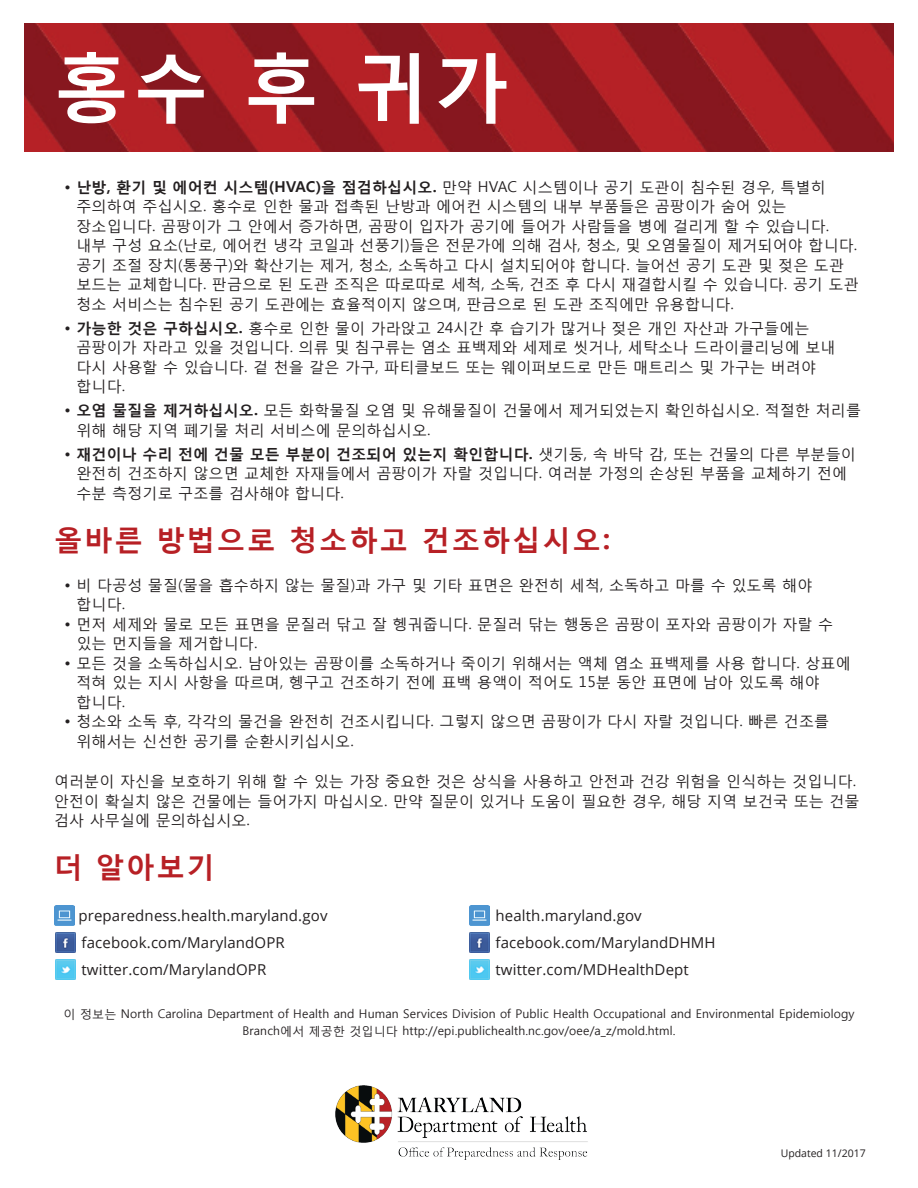
<style>
.page{position:relative;width:918px;height:1188px;background:#fff}
.page>*{position:absolute;margin:0;border:0;box-sizing:border-box;transform-origin:0 0}
.t1{font:700 75px "Malgun Gothic";color:#fff}
.t2{font:700 28.5px "Malgun Gothic";letter-spacing:.06em;color:#b72025}
.t3{font:15px/19.5px "Malgun Gothic";letter-spacing:.01em;color:#231f20}
.t4{font:15px "Open Sans";letter-spacing:.01em;color:#231f20}
.t5{font:12px/16.5px "Malgun Gothic";letter-spacing:.01em;color:#231f20;text-align:center}
.t6{font:10.5px "Open Sans";color:#231f20}
.s1{font-weight:700}
</style>
<div class="page">
<img style="left:335px;top:1086px;width:253px;height:74px">
<img style="left:25px;top:24px;width:868px;height:127px">
<img style="left:54px;top:906px;width:20px;height:20px">
<img style="left:56px;top:933px;width:20px;height:20px">
<img style="left:56px;top:960px;width:20px;height:20px">
<img style="left:470px;top:906px;width:20px;height:20px">
<img style="left:470px;top:933px;width:20px;height:20px">
<img style="left:470px;top:960px;width:20px;height:20px">
<p class="t1" style="left:54px;top:40px;width:456px">홍수 후 귀가</p>
<p class="t3" style="left:76px;top:177px;width:784px;text-indent:-12px"><span class="s1">• 난방, 환기 및 에어컨 시스템(HVAC)을 점검하십시오.</span> 만약 HVAC 시스템이나 공기 도관이 침수된 경우, 특별히 주의하여 주십시오. 홍수로 인한 물과 접촉된 난방과 에어컨 시스템의 내부 부품들은 곰팡이가 숨어 있는 장소입니다. 곰팡이가 그 안에서 증가하면, 곰팡이 입자가 공기에 들어가 사람들을 병에 걸리게 할 수 있습니다. 내부 구성 요소(난로, 에어컨 냉각 코일과 선풍기)들은 전문가에 의해 검사, 청소, 및 오염물질이 제거되어야 합니다. 공기 조절 장치(통풍구)와 확산기는 제거, 청소, 소독하고 다시 설치되어야 합니다. 늘어선 공기 도관 및 젖은 도관 보드는 교체합니다. 판금으로 된 도관 조직은 따로따로 세척, 소독, 건조 후 다시 재결합시킬 수 있습니다. 공기 도관 청소 서비스는 침수된 공기 도관에는 효율적이지 않으며, 판금으로 된 도관 조직에만 유용합니다.</p>
<p class="t3" style="left:76px;top:318px;width:761px;text-indent:-12px"><span class="s1">• 가능한 것은 구하십시오.</span> 홍수로 인한 물이 가라앉고 24시간 후 습기가 많거나 젖은 개인 자산과 가구들에는 곰팡이가 자라고 있을 것입니다. 의류 및 침구류는 염소 표백제와 세제로 씻거나, 세탁소나 드라이클리닝에 보내 다시 사용할 수 있습니다. 겉 천을 갈은 가구, 파티클보드 또는 웨이퍼보드로 만든 매트리스 및 가구는 버려야 합니다.</p>
<p class="t3" style="left:76px;top:401px;width:786px;text-indent:-12px"><span class="s1">• 오염 물질을 제거하십시오.</span> 모든 화학물질 오염 및 유해물질이 건물에서 제거되었는지 확인하십시오. 적절한 처리를 위해 해당 지역 폐기물 처리 서비스에 문의하십시오.</p>
<p class="t3" style="left:76px;top:444px;width:781px;text-indent:-12px"><span class="s1">• 재건이나 수리 전에 건물 모든 부분이 건조되어 있는지 확인합니다.</span> 샛기둥, 속 바닥 감, 또는 건물의 다른 부분들이 완전히 건조하지 않으면 교체한 자재들에서 곰팡이가 자랄 것입니다. 여러분 가정의 손상된 부품을 교체하기 전에 수분 측정기로 구조를 검사해야 합니다.</p>
<p class="t2" style="left:54px;top:522px;width:558px">올바른 방법으로 청소하고 건조하십시오:</p>
<p class="t3" style="left:76px;top:575px;width:737px;text-indent:-12px">• 비 다공성 물질(물을 흡수하지 않는 물질)과 가구 및 기타 표면은 완전히 세척, 소독하고 마를 수 있도록 해야 합니다.</p>
<p class="t3" style="left:76px;top:614px;width:758px;text-indent:-12px">• 먼저 세제와 물로 모든 표면을 문질러 닦고 잘 헹궈줍니다. 문질러 닦는 행동은 곰팡이 포자와 곰팡이가 자랄 수 있는 먼지들을 제거합니다.</p>
<p class="t3" style="left:76px;top:653px;width:776px;text-indent:-12px">• 모든 것을 소독하십시오. 남아있는 곰팡이를 소독하거나 죽이기 위해서는 액체 염소 표백제를 사용 합니다. 상표에 적혀 있는 지시 사항을 따르며, 헹구고 건조하기 전에 표백 용액이 적어도 15분 동안 표면에 남아 있도록 해야 합니다.</p>
<p class="t3" style="left:76px;top:711px;width:754px;text-indent:-12px">• 청소와 소독 후, 각각의 물건을 완전히 건조시킵니다. 그렇지 않으면 곰팡이가 다시 자랄 것입니다. 빠른 건조를 위해서는 신선한 공기를 순환시키십시오.</p>
<p class="t3" style="left:54px;top:771px;width:807px">여러분이 자신을 보호하기 위해 할 수 있는 가장 중요한 것은 상식을 사용하고 안전과 건강 위험을 인식하는 것입니다. 안전이 확실치 않은 건물에는 들어가지 마십시오. 만약 질문이 있거나 도움이 필요한 경우, 해당 지역 보건국 또는 건물 검사 사무실에 문의하십시오.</p>
<p class="t2" style="left:54px;top:849px;width:163px">더 알아보기</p>
<p class="t4" style="left:78px;top:905px;width:251px">preparedness.health.maryland.gov</p>
<p class="t4" style="left:82px;top:932px;width:205px">facebook.com/MarylandOPR</p>
<p class="t4" style="left:82px;top:959px;width:186px">twitter.com/MarylandOPR</p>
<p class="t4" style="left:496px;top:905px;width:148px">health.maryland.gov</p>
<p class="t4" style="left:496px;top:932px;width:222px">facebook.com/MarylandDHMH</p>
<p class="t4" style="left:496px;top:959px;width:195px">twitter.com/MDHealthDept</p>
<p class="t5" style="left:64px;top:1006px;width:792px">이 정보는 North Carolina Department of Health and Human Services Division of Public Health Occupational and Environmental Epidemiology<br>Branch에서 제공한 것입니다 http://epi.publichealth.nc.gov/oee/a_z/mold.html.</p>
<p class="t6" style="left:781px;top:1146px;width:87px">Updated 11/2017</p>
</div>
